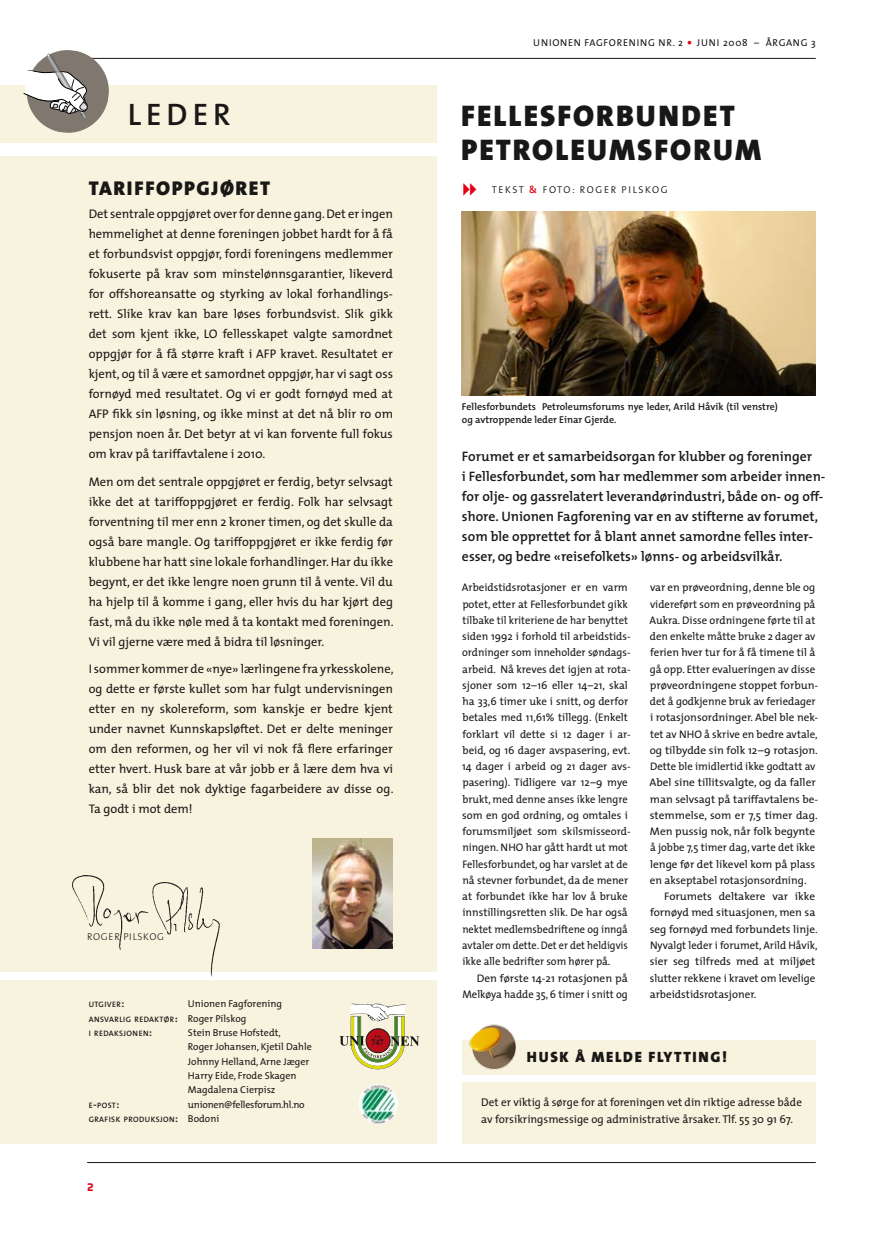
<style>
.page{position:relative;width:869px;height:1241px;background:#fff}
.page>*{position:absolute;margin:0;border:0;box-sizing:border-box;transform-origin:0 0}
.t1{font:600 31.25px "The Mix";color:#1a1817}
.t2{font:900 30px/33.5px "The Mix B9";letter-spacing:.07em;color:#1a1817}
.t3{font:900 20px "The Mix B9";letter-spacing:.08em;color:#1a1817}
.t4{font:900 15px "The Mix B9";letter-spacing:.11em;color:#1a1817}
.t5{font:600 13.75px/20px "The Mix";color:#1a1817}
.t6{font:12.5px/20px "The Mix";color:#1a1817;text-align:justify}
.t7{font:700 12.5px "Notes";color:#e20015}
.t8{font:11.25px/16.2px "The Mix";color:#1a1817}
.t9{font:11px/16.2px "The Mix";color:#1a1817}
.t10{font:10px/14.4px "The Mix";color:#1a1817}
.t11{font:600 10px/13.8px "The Mix";color:#1a1817}
.t12{font:10px "The Mix";letter-spacing:.075em;color:#1a1817}
.t13{font:10px "The Mix";letter-spacing:-.02em;color:#1a1817}
.t14{font:300 10px "The Mix B4";letter-spacing:.16em;color:#1a1817}
.t15{font:10px "The Mix";letter-spacing:.07em;color:#1a1817}
.t16{font:300 10px "The Mix";letter-spacing:.07em;color:#1a1817}
.t17{font:600 7.88px/14.4px "The Mix";letter-spacing:.055em;color:#1a1817}
.s1{font-size:11.25px}
.s2{font-family:"The Mix B7";font-weight:700;font-size:10px}
.s3{font-weight:400;font-size:10px}
.s4{font-size:15px;color:#e20015}
.s5{font-family:"The Mix";font-weight:600;color:#e20015}
</style>
<div class="page">
<hr style="left:87px;top:1161px;width:728px;height:1px;background:#1a1817">
<hr style="left:87px;top:58px;width:728px;height:1px;background:#1a1817">
<div style="left:0;top:980px;width:436px;height:163px;background:#f7f3de"></div>
<div style="left:0;top:85px;width:436px;height:58px;background:#f7f3de"></div>
<div style="left:0;top:156px;width:436px;height:815px;background:#f7f3de"></div>
<svg style="left:339px;top:1003px;width:80px;height:66px"></svg>
<svg style="left:23px;top:50px;width:87px;height:83px"></svg>
<img style="left:312px;top:838px;width:80px;height:109px">
<img style="left:61px;top:875px;width:177px;height:102px">
<div style="left:462px;top:1040px;width:353px;height:34px;background:#f7f3de"></div>
<div style="left:462px;top:1081px;width:353px;height:62px;background:#f7f3de"></div>
<img style="left:469px;top:1024px;width:47px;height:46px">
<img style="left:359px;top:1084px;width:38px;height:39px">
<img style="left:462px;top:211px;width:353px;height:184px">
<h1 class="t1" style="left:128px;top:89px;width:104px">LEde r</h1>
<h3 class="t3" style="left:89px;top:177px;width:183px">TARIFFOPPGJØRET</h3>
<p class="t6" style="left:89px;top:204px;width:306px">Det sentrale oppgjøret over for denne gang. Det er ingen hemmelighet at denne foreningen jobbet hardt for å få et forbundsvist oppgjør, fordi foreningens medlemmer fokuserte på krav som minstelønnsgarantier, likeverd for offshoreansatte og styrking av lokal forhandlings&shy;rett. Slike krav kan bare løses forbundsvist. Slik gikk det som kjent ikke, LO fellesskapet valgte samordnet oppgjør for å få større kraft i AFP kravet. Resultatet er kjent, og til å være et samordnet oppgjør, har vi sagt oss fornøyd med resultatet. Og vi er godt fornøyd med at AFP fikk sin løsning, og ikke minst at det nå blir ro om pensjon noen år. Det betyr at vi kan forvente full fokus om krav på tariffavtalene i 2010.</p>
<p class="t6" style="left:89px;top:471px;width:306px">Men om det sentrale oppgjøret er ferdig, betyr selvsagt ikke det at tariffoppgjøret er ferdig. Folk har selvsagt forventning til mer enn 2 kroner timen, og det skulle da også bare mangle. Og tariffoppgjøret er ikke ferdig før klubbene har hatt sine lokale forhandlinger. Har du ikke begynt, er det ikke lengre noen grunn til å vente. Vil du ha hjelp til å komme i gang, eller hvis du har kjørt deg fast, må du ikke nøle med å ta kontakt med foreningen.<br>Vi vil gjerne være med å bidra til løsninger.</p>
<p class="t6" style="left:89px;top:658px;width:306px">I sommer kommer de «nye» lærlingene fra yrkesskolene, og dette er første kullet som har fulgt undervisningen etter en ny skolereform, som kanskje er bedre kjent under navnet Kunnskapsløftet. Det er delte meninger om den reformen, og her vil vi nok få flere erfaringer etter hvert. Husk bare at vår jobb er å lære dem hva vi kan, så blir det nok dyktige fagarbeidere av disse og.<br>Ta godt i mot dem!</p>
<p class="t16" style="left:87px;top:928px;width:78px">ROGER PILSKOG</p>
<p class="t17" style="left:89px;top:996px;width:37px">UTGIVER<span class="s1">:</span></p>
<p class="t10" style="left:188px;top:996px;width:95px">Unionen Fagforening</p>
<p class="t17" style="left:89px;top:1011px;width:159px">ANSVARLIG REDAKTØR<span class="s2">:</span> <span class="s3">Roger Pilskog<br></span>I REDAKSJONEN<span class="s1">:</span></p>
<p class="t10" style="left:188px;top:1024px;width:125px">Stein Bruse Hofstedt,<br>Roger Johansen, Kjetil Dahle<br>Johnny Helland, Arne Jæger<br>Harry E ide, Frode Skagen<br>Magdalena Cierpisz</p>
<p class="t17" style="left:89px;top:1097px;width:32px">E<span class="s1">-</span>POST<span class="s1">:</span></p>
<p class="t13" style="left:188px;top:1095px;width:118px">unionen@fellesforum.hl.no</p>
<p class="t17" style="left:89px;top:1111px;width:132px">GRAFISK PRODUKSJON<span class="s1">:</span> <span class="s3">Bodoni</span></p>
<p class="t7" style="left:87px;top:1179px;width:8px">2</p>
<p class="t12" style="left:533px;top:35px;width:175px">UNIONen FAGFORENING NR. 2 <span class="s4">•</span> juni</p>
<p class="t15" style="left:722px;top:35px;width:94px">2008 – ÅRGANG 3</p>
<h2 class="t2" style="left:461px;top:100px;width:301px">FELLESFORBUNDET<br>PETROLEUMSFORUM</h2>
<p class="t14" style="left:491px;top:185px;width:177px">TEKST <span class="s5">&amp;</span> FOTO: ROGER PILSKOG</p>
<p class="t11" style="left:462px;top:399px;width:317px">Fellesforbundets Petroleumsforums nye leder, Arild Håvik (til venstre) og avtroppende leder Einar Gjerde.</p>
<p class="t5" style="left:462px;top:446px;width:365px">Forumet er et samarbeidsorgan for klubber og foreninger<br>i Fellesforbundet, som har medlemmer som arbeider innen&shy;for olje- og gassrelatert leverandørindustri, både on- og off&shy;shore. Unionen Fagforening var en av stifterne av forumet, som ble opprettet for å blant annet samordne felles inter&shy;esser, og bedre «reisefolkets» lønns- og arbeidsvilkår.</p>
<p class="t9" style="left:461px;top:579px;width:170px">Arbeidstidsrotasjoner er en varm potet, etter at Fellesforbundet gikk tilbake til kriteriene de har benyttet siden 1992 i forhold til arbeidstids&shy;ordninger som inneholder søndags&shy;arbeid. Nå kreves det igjen at rota&shy;sjoner som 12–16 eller 14–21, skal ha 33,6 timer uke i snitt, og derfor betales med 11,61% tillegg. (Enkelt forklart vil dette si 12 dager i ar&shy;beid, og 16 dager avspasering, evt.<br>14 dager i arbeid og 21 dager avs&shy;pasering). Tidligere var 12–9 mye brukt, med denne anses ikke lengre som en god ordning, og omtales i forumsmiljøet som skilsmisseord&shy;ningen. NHO har gått hardt ut mot Fellesforbundet, og har varslet at de nå stevner forbundet, da de mener at forbundet ikke har lov å bruke innstillingsretten slik. De har også nektet medlemsbedriftene og inngå avtaler om dette. Det er det heldigvis ikke alle bedrifter som hører på.</p>
<p class="t9" style="left:462px;top:969px;width:167px;text-align:right">Den første 14-21 rotasjonen på<br>Melkøya hadde 35, 6 timer i snitt og</p>
<p class="t9" style="left:649px;top:579px;width:170px">var en prøveordning, denne ble og videreført som en prøveordning på Aukra. Disse ordningene førte til at den enkelte måtte bruke 2 dager av ferien hver tur for å få timene til å gå opp. Etter evalueringen av disse prøveordningene stoppet forbun&shy;det å godkjenne bruk av feriedager i rotasjonsordninger. Abel ble nek&shy;tet av NHO å skrive en bedre avtale, og tilbydde sin folk 12–9 rotasjon.<br>Dette ble imidlertid ikke godtatt av Abel sine tillitsvalgte, og da faller man selvsagt på tariffavtalens be&shy;stemmelse, som er 7,5 timer dag.<br>Men pussig nok, når folk begynte å jobbe 7,5 timer dag, varte det ikke lenge før det likevel kom på plass en akseptabel rotasjonsordning.</p>
<p class="t9" style="left:649px;top:887px;width:169px;text-indent:14px">Forumets deltakere var ikke fornøyd med situasjonen, men sa seg fornøyd med forbundets linje.<br>Nyvalgt leder i forumet, Arild Håvik, sier seg tilfreds med at miljøet slutter rekkene i kravet om levelige arbeidstidsrotasjoner.</p>
<h3 class="t4" style="left:526px;top:1049px;width:202px">HUSK Å MELDE FLYTTING!</h3>
<p class="t8" style="left:481px;top:1093px;width:322px">Det er viktig å sørge for at foreningen vet din riktige adresse både av forsikringsmessige og administrative årsaker. Tlf. 55 30 91 67.</p>
</div>
